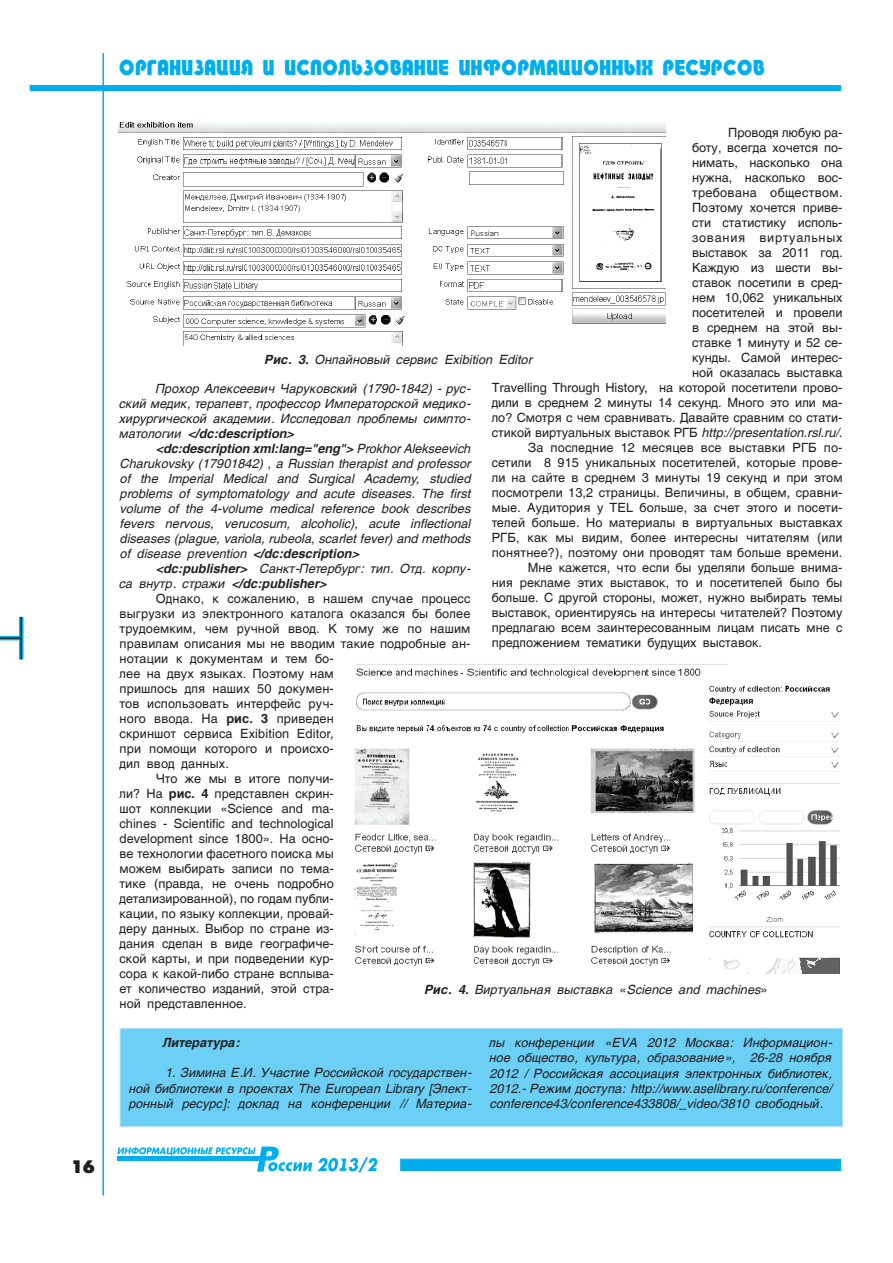
<style>
.page{position:relative;width:893px;height:1263px;background:#fff}
.page>*{position:absolute;margin:0;border:0;box-sizing:border-box;transform-origin:0 0}
.t1{font:21px "Taurus Heavy Normal";color:#00aeef;scale:.9 1}
.t2{font:18px "Futuris Extra Bold Cyrillic";color:#231f20}
.t3{font:12.75px "AG Helvetica";color:#231f20}
.t4{font:italic 12.75px/15px "AG Helvetica";color:#231f20;text-align:justify}
.t5{font:12.75px "AG Helvetica";letter-spacing:.025em;color:#231f20}
.t6{font:12.75px "AG Helvetica";letter-spacing:.055em;color:#231f20}
.t7{font:italic 700 12.75px "AG Helvetica";color:#231f20}
.s1{font-style:italic}
.s2{font-weight:700}
.s3{font-style:normal}
</style>
<div class="page">
<div style="left:400px;top:1159px;width:441px;height:12px;background:#00aeef;border:1px solid #00aeef"></div>
<hr style="left:102px;top:53px;width:2px;height:1142px;background:#00aeef">
<div style="left:30px;top:85px;width:811px;height:6px;background:#00aeef"></div>
<svg style="left:19px;top:617px;width:5px;height:42px"></svg>
<hr style="left:0;top:636px;width:22px;height:4px;background:#00aeef">
<hr style="left:21px;top:617px;width:1px;height:42px;background:#231f20">
<hr style="left:0;top:637px;width:22px;height:2px;background:#231f20">
<svg style="left:117px;top:1146px;width:260px;height:26px"></svg>
<div style="left:120px;top:1028px;width:723px;height:99px;background:#6bcff6;border:1px solid #b9e5fa"></div>
<img style="left:119px;top:122px;width:547px;height:223px">
<img style="left:354px;top:664px;width:486px;height:310px">
<h2 class="t2" style="left:71px;top:1157px;width:26px">16</h2>
<h1 class="t1" style="left:119px;top:55px;width:719px">Организация и использование информационных ресурсов</h1>
<p class="t3" style="left:728px;top:125px;width:116px">Проводя любую ра-</p>
<p class="t3" style="left:692px;top:140px;width:152px">боту, всегда хочется по-</p>
<p class="t3" style="left:692px;top:155px;width:152px">нимать, насколько она</p>
<p class="t3" style="left:692px;top:170px;width:152px">нужна, насколько вос-</p>
<p class="t5" style="left:692px;top:185px;width:152px">требована обществом.</p>
<p class="t3" style="left:692px;top:200px;width:152px">Поэтому хочется приве-</p>
<p class="t3" style="left:692px;top:215px;width:152px">сти статистику исполь-</p>
<p class="t6" style="left:692px;top:230px;width:152px">зования виртуальных</p>
<p class="t3" style="left:692px;top:245px;width:152px">выставок за 2011 год.</p>
<p class="t3" style="left:692px;top:260px;width:152px">Каждую из шести вы-</p>
<p class="t3" style="left:692px;top:275px;width:152px">ставок посетили в сред-</p>
<p class="t3" style="left:692px;top:290px;width:152px">нем 10,062 уникальных</p>
<p class="t3" style="left:692px;top:305px;width:152px">посетителей и провели</p>
<p class="t3" style="left:692px;top:320px;width:152px">в среднем на этой вы-</p>
<p class="t3" style="left:692px;top:335px;width:152px">ставке 1 минуту и 52 се-</p>
<p class="t3" style="left:692px;top:350px;width:152px">кунды. Самой интерес-</p>
<p class="t3" style="left:692px;top:365px;width:152px">ной оказалась выставка</p>
<p class="t3" style="left:492px;top:380px;width:352px">Travelling Through History, на которой посетители прово-</p>
<p class="t3" style="left:492px;top:395px;width:352px">дили в среднем 2 минуты 14 секунд. Много это или ма-</p>
<p class="t3" style="left:492px;top:410px;width:352px">ло? Смотря с чем сравнивать. Давайте сравним со стати-</p>
<p class="t3" style="left:492px;top:425px;width:352px">стикой виртуальных выставок РГБ <span class="s1">http://presentation.rsl.ru/.</span></p>
<p class="t3" style="left:528px;top:440px;width:316px">За последние 12 месяцев все выставки РГБ по-</p>
<p class="t3" style="left:492px;top:455px;width:352px">сетили 8 915 уникальных посетителей, которые прове-</p>
<p class="t3" style="left:492px;top:470px;width:352px">ли на сайте в среднем 3 минуты 19 секунд и при этом</p>
<p class="t3" style="left:492px;top:485px;width:352px">посмотрели 13,2 страницы. Величины, в общем, сравни-</p>
<p class="t3" style="left:492px;top:500px;width:352px">мые. Аудитория у TEL больше, за счет этого и посети-</p>
<p class="t3" style="left:492px;top:515px;width:352px">телей больше. Но материалы в виртуальных выставках</p>
<p class="t3" style="left:492px;top:530px;width:352px">РГБ, как мы видим, более интересны читателям (или</p>
<p class="t3" style="left:492px;top:545px;width:352px">понятнее?), поэтому они проводят там больше времени.</p>
<p class="t3" style="left:528px;top:560px;width:316px">Мне кажется, что если бы уделяли больше внима-</p>
<p class="t3" style="left:492px;top:575px;width:352px">ния рекламе этих выставок, то и посетителей было бы</p>
<p class="t3" style="left:492px;top:590px;width:352px">больше. С другой стороны, может, нужно выбирать темы</p>
<p class="t3" style="left:492px;top:605px;width:352px">выставок, ориентируясь на интересы читателей? Поэтому</p>
<p class="t3" style="left:492px;top:620px;width:352px">предлагаю всем заинтересованным лицам писать мне с</p>
<p class="t3" style="left:492px;top:635px;width:272px">предложением тематики будущих выставок.</p>
<p class="t4" style="left:265px;top:352px;width:269px"><span class="s2">Рис. 3.</span> Онлайновый сервис Exibition Editor</p>
<p class="t4" style="left:120px;top:381px;width:353px;text-indent:36px">Прохор Алексеевич Чаруковский (1790-1842) - рус&shy;ский медик, терапевт, профессор Императорской медико&shy;хирургической академии. Исследовал проблемы симпто&shy;матологии <span class="s2">&lt;/dc:description&gt;</span></p>
<p class="t4" style="left:120px;top:441px;width:352px;text-indent:36px"><span class="s2">&lt;dc:description xml:lang="eng"&gt;</span> Prokhor Alekseevich Charukovsky (17901842) , a Russian therapist and professor of the Imperial Medical and Surgical Academy, studied problems of symptomatology and acute diseases. The first volume of the 4-volume medical reference book describes fevers nervous, verucosum, alcoholic), acute inflectional diseases (plague, variola, rubeola, scarlet fever) and methods of disease prevention <span class="s2">&lt;/dc:description&gt;</span></p>
<p class="t4" style="left:120px;top:561px;width:353px;text-indent:36px"><span class="s2">&lt;dc:publisher&gt;</span> Санкт-Петербург: тип. Отд. корпу&shy;са внутр. стражи <span class="s2">&lt;/dc:publisher&gt;</span></p>
<p class="t3" style="left:156px;top:592px;width:316px">Однако, к сожалению, в нашем случае процесс</p>
<p class="t3" style="left:120px;top:607px;width:352px">выгрузки из электронного каталога оказался бы более</p>
<p class="t3" style="left:120px;top:622px;width:352px">трудоемким, чем ручной ввод. К тому же по нашим</p>
<p class="t3" style="left:120px;top:637px;width:352px">правилам описания мы не вводим такие подробные ан-</p>
<p class="t3" style="left:120px;top:652px;width:216px">нотации к документам и тем бо-</p>
<p class="t3" style="left:120px;top:667px;width:216px">лее на двух языках. Поэтому нам</p>
<p class="t3" style="left:120px;top:682px;width:216px">пришлось для наших 50 докумен-</p>
<p class="t3" style="left:120px;top:697px;width:216px">тов использовать интерфейс руч-</p>
<p class="t3" style="left:120px;top:712px;width:216px">ного ввода. На <span class="s2">рис. 3</span> приведен</p>
<p class="t3" style="left:120px;top:727px;width:216px">скриншот сервиса Exibition Editor,</p>
<p class="t3" style="left:120px;top:742px;width:216px">при помощи которого и происхо-</p>
<p class="t3" style="left:120px;top:756px;width:111px">дил ввод данных.</p>
<p class="t3" style="left:156px;top:771px;width:179px">Что же мы в итоге получи-</p>
<p class="t3" style="left:120px;top:786px;width:216px">ли? На <span class="s2">рис. 4</span> представлен скрин-</p>
<p class="t3" style="left:120px;top:801px;width:216px">шот коллекции «Science and ma-</p>
<p class="t3" style="left:120px;top:816px;width:216px">chines - Scientific and technological</p>
<p class="t3" style="left:120px;top:831px;width:216px">development since 1800». На осно-</p>
<p class="t3" style="left:120px;top:846px;width:216px">ве технологии фасетного поиска мы</p>
<p class="t3" style="left:120px;top:861px;width:216px">можем выбирать записи по тема-</p>
<p class="t3" style="left:120px;top:876px;width:216px">тике (правда, не очень подробно</p>
<p class="t3" style="left:120px;top:891px;width:216px">детализированной), по годам публи-</p>
<p class="t3" style="left:120px;top:906px;width:216px">кации, по языку коллекции, провай-</p>
<p class="t3" style="left:120px;top:921px;width:216px">деру данных. Выбор по стране из-</p>
<p class="t3" style="left:120px;top:936px;width:216px">дания сделан в виде географиче-</p>
<p class="t3" style="left:120px;top:951px;width:216px">ской карты, и при подведении кур-</p>
<p class="t3" style="left:120px;top:966px;width:216px">сора к какой-либо стране всплыва-</p>
<p class="t3" style="left:120px;top:981px;width:216px">ет количество изданий, этой стра-</p>
<p class="t3" style="left:120px;top:996px;width:129px">ной представленное.</p>
<p class="t4" style="left:425px;top:982px;width:344px"><span class="s2">Рис. 4.</span> Виртуальная выставка <span class="s3">«</span>Science and machines<span class="s3">»</span></p>
<p class="t7" style="left:163px;top:1035px;width:78px">Литература:</p>
<p class="t4" style="left:129px;top:1065px;width:344px;text-indent:36px">1. Зимина Е.И. Участие Российской государствен&shy;ной библиотеки в проектах The European Library [Элект&shy;ронный ресурс]: доклад на конференции // Материа-</p>
<p class="t4" style="left:489px;top:1035px;width:344px">лы конференции «EVA 2012 Москва: Информацион&shy;ное общество, культура, образование», 26-28 ноября 2012 / Российская ассоциация электронных библиотек, 2012.- режим доступа: http://www.aselibrary.ru/conference/ conference43/conference433808/_video/3810 свободный.</p>
</div>
